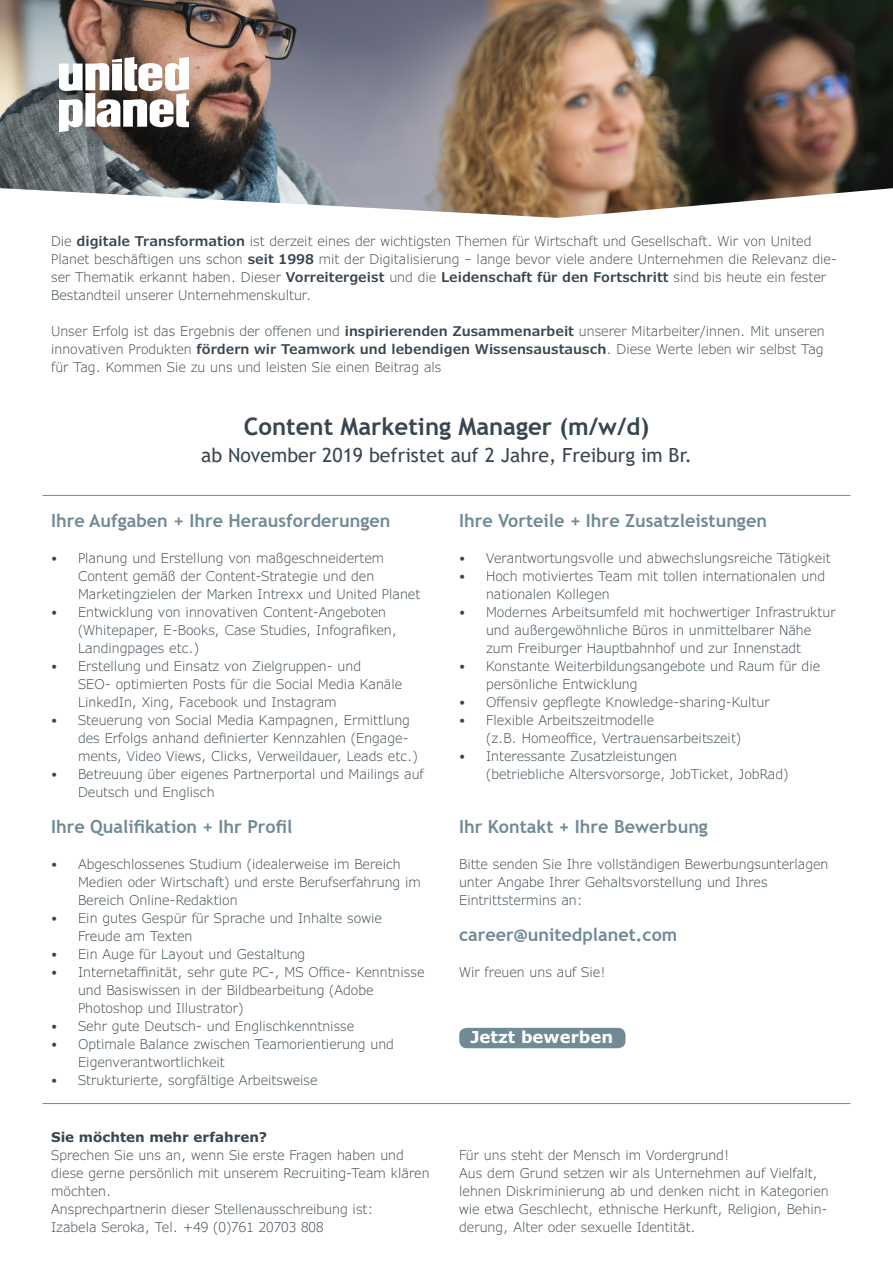
<style>
.page{position:relative;width:893px;height:1263px;background:#fff}
.page>*{position:absolute;margin:0;border:0;box-sizing:border-box;transform-origin:0 0}
.t1{font:700 24px "Trebuchet MS";color:#38474f}
.t2{font:19.5px "Trebuchet MS";color:#38474f}
.t3{font:700 18px "Trebuchet MS";color:#708a96}
.t4{font:700 16.5px "Verdana Pro";color:#fff}
.t5{font:300 13.5px/18px "Verdana Pro";color:#38474f}
.t6{font:300 13.5px/18px "Verdana Pro";color:#37474f}
.t7{font:700 13.5px "Verdana Pro";color:#37474f}
.s1{font-weight:600}
</style>
<div class="page">
<hr style="left:43px;top:1103px;width:807px;height:1px;background:#708a96">
<img style="left:0;top:0;width:893px;height:188px">
<svg style="left:0;top:188px;width:893px;height:30px"></svg>
<img style="left:59px;top:57px;width:129px;height:74px">
<hr style="left:43px;top:495px;width:807px;height:1px;background:#708a96">
<div style="left:459px;top:1028px;width:166px;height:20px;background:#708a96;border-radius:8px"></div>
<p class="t5" style="left:51px;top:233px;width:787px">Die <span class="s1">digitale Transformation</span> ist derzeit eines der wichtigsten Themen für Wirtschaft und Gesellschaft. Wir von United Planet beschäftigen uns schon <span class="s1">seit 1998</span> mit der Digitalisierung – lange bevor viele andere Unternehmen die Relevanz die&shy;ser Thematik erkannt haben. Dieser <span class="s1">Vorreitergeist</span> und die <span class="s1">Leidenschaft für den Fortschritt</span> sind bis heute ein fester Bestandteil unserer Unternehmenskultur.</p>
<p class="t5" style="left:51px;top:323px;width:775px;text-align:justify">Unser Erfolg ist das Ergebnis der offenen und <span class="s1">inspirierenden Zusammenarbeit</span> unserer Mitarbeiter/innen. Mit unseren innovativen Produkten <span class="s1">fördern wir Teamwork und lebendigen Wissensaustausch</span>. Diese Werte leben wir selbst Tag für Tag. Kommen Sie zu uns und leisten Sie einen Beitrag als</p>
<p class="t1" style="left:244px;top:412px;width:407px">Content Marketing Manager (m/w/d)</p>
<p class="t2" style="left:201px;top:443px;width:492px">ab November 2019 befristet auf 2 Jahre, Freiburg im Br.</p>
<p class="t3" style="left:51px;top:509px;width:341px">Ihre Aufgaben + Ihre Herausforderungen</p>
<p class="t5" style="left:78px;top:549px;width:344px;text-indent:-27px">• Planung und Erstellung von maßgeschneidertem<br>Content gemäß der Content-Strategie und den<br>Marketingzielen der Marken Intrexx und United Planet</p>
<p class="t5" style="left:78px;top:603px;width:321px;text-indent:-27px">• Entwicklung von innovativen Content-Angeboten (Whitepaper, E-Books, Case Studies, Infografiken,<br>Landingpages etc.)</p>
<p class="t5" style="left:78px;top:657px;width:326px;text-indent:-27px">• Erstellung und Einsatz von Zielgruppen- und<br>SEO- optimierten Posts für die Social Media Kanäle<br>LinkedIn, Xing, Facebook und Instagram</p>
<p class="t5" style="left:78px;top:711px;width:341px;text-indent:-27px">• Steuerung von Social Media Kampagnen, Ermittlung des Erfolgs anhand definierter Kennzahlen (Engage&shy;ments, Video Views, Clicks, Verweildauer, Leads etc.)</p>
<p class="t5" style="left:78px;top:765px;width:347px;text-indent:-27px">• Betreuung über eigenes Partnerportal und Mailings auf<br>Deutsch und Englisch</p>
<p class="t3" style="left:51px;top:815px;width:243px">Ihre Qualifikation + Ihr Profil</p>
<p class="t5" style="left:78px;top:855px;width:344px;text-indent:-27px">• Abgeschlossenes Studium (idealerweise im Bereich<br>Medien oder Wirtschaft) und erste Berufserfahrung im<br>Bereich Online-Redaktion</p>
<p class="t5" style="left:78px;top:909px;width:305px;text-indent:-27px">• Ein gutes Gespür für Sprache und Inhalte sowie<br>Freude am Texten</p>
<p class="t5" style="left:51px;top:945px;width:256px">• Ein Auge für Layout und Gestaltung</p>
<p class="t5" style="left:78px;top:963px;width:348px;text-indent:-27px">• Internetaffinität, sehr gute PC-, MS Office- Kenntnisse und Basiswissen in der Bildbearbeitung (Adobe<br>Photoshop und Illustrator)</p>
<p class="t5" style="left:51px;top:1017px;width:305px">• Sehr gute Deutsch- und Englischkenntnisse</p>
<p class="t5" style="left:78px;top:1035px;width:317px;text-indent:-27px">• Optimale Balance zwischen Teamorientierung und<br>Eigenverantwortlichkeit</p>
<p class="t5" style="left:51px;top:1071px;width:268px">• Strukturierte, sorgfältige Arbeitsweise</p>
<p class="t7" style="left:51px;top:1128px;width:217px">Sie möchten mehr erfahren?</p>
<p class="t6" style="left:51px;top:1146px;width:380px">Sprechen Sie uns an, wenn Sie erste Fragen haben und diese gerne persönlich mit unserem Recruiting-Team klären möchten.</p>
<p class="t6" style="left:51px;top:1200px;width:324px">Ansprechpartnerin dieser Stellenausschreibung ist:</p>
<p class="t6" style="left:51px;top:1218px;width:274px">Izabela Seroka, Tel. +49 (0)761 20703 808</p>
<p class="t3" style="left:459px;top:509px;width:309px">Ihre Vorteile + Ihre Zusatzleistungen</p>
<p class="t5" style="left:459px;top:549px;width:373px">• Verantwortungsvolle und abwechslungsreiche Tätigkeit</p>
<p class="t5" style="left:486px;top:567px;width:340px;text-indent:-27px">• Hoch motiviertes Team mit tollen internationalen und nationalen Kollegen</p>
<p class="t5" style="left:459px;top:603px;width:378px;text-align:center">• Modernes Arbeitsumfeld mit hochwertiger Infrastruktur und außergewöhnliche Büros in unmittelbarer Nähe<br>zum Freiburger Hauptbahnhof und zur Innenstadt</p>
<p class="t5" style="left:486px;top:657px;width:336px;text-indent:-27px">• Konstante Weiterbildungsangebote und Raum für die persönliche Entwicklung</p>
<p class="t5" style="left:459px;top:693px;width:312px">• Offensiv gepflegte Knowledge-sharing-Kultur</p>
<p class="t5" style="left:486px;top:711px;width:257px;text-indent:-27px">• Flexible Arbeitszeitmodelle<br>(z.B. Homeoffice, Vertrauensarbeitszeit)</p>
<p class="t5" style="left:486px;top:747px;width:304px;text-indent:-27px">• Interessante Zusatzleistungen<br>(betriebliche Altersvorsorge, JobTicket, JobRad)</p>
<p class="t3" style="left:459px;top:815px;width:250px">Ihr Kontakt + Ihre Bewerbung</p>
<p class="t5" style="left:459px;top:855px;width:371px">Bitte senden Sie Ihre vollständigen Bewerbungsunterlagen unter Angabe Ihrer Gehaltsvorstellung und Ihres<br>Eintrittstermins an:</p>
<p class="t3" style="left:459px;top:923px;width:220px">career@unitedplanet.com</p>
<p class="t5" style="left:459px;top:963px;width:148px">Wir freuen uns auf Sie!</p>
<p class="t4" style="left:470px;top:1027px;width:144px">Jetzt bewerben</p>
<p class="t6" style="left:459px;top:1146px;width:272px">Für uns steht der Mensch im Vordergrund!</p>
<p class="t6" style="left:459px;top:1164px;width:371px">Aus dem Grund setzen wir als Unternehmen auf Vielfalt, lehnen Diskriminierung ab und denken nicht in Kategorien wie etwa Geschlecht, ethnische Herkunft, Religion, Behin&shy;derung, Alter oder sexuelle Identität.</p>
</div>
